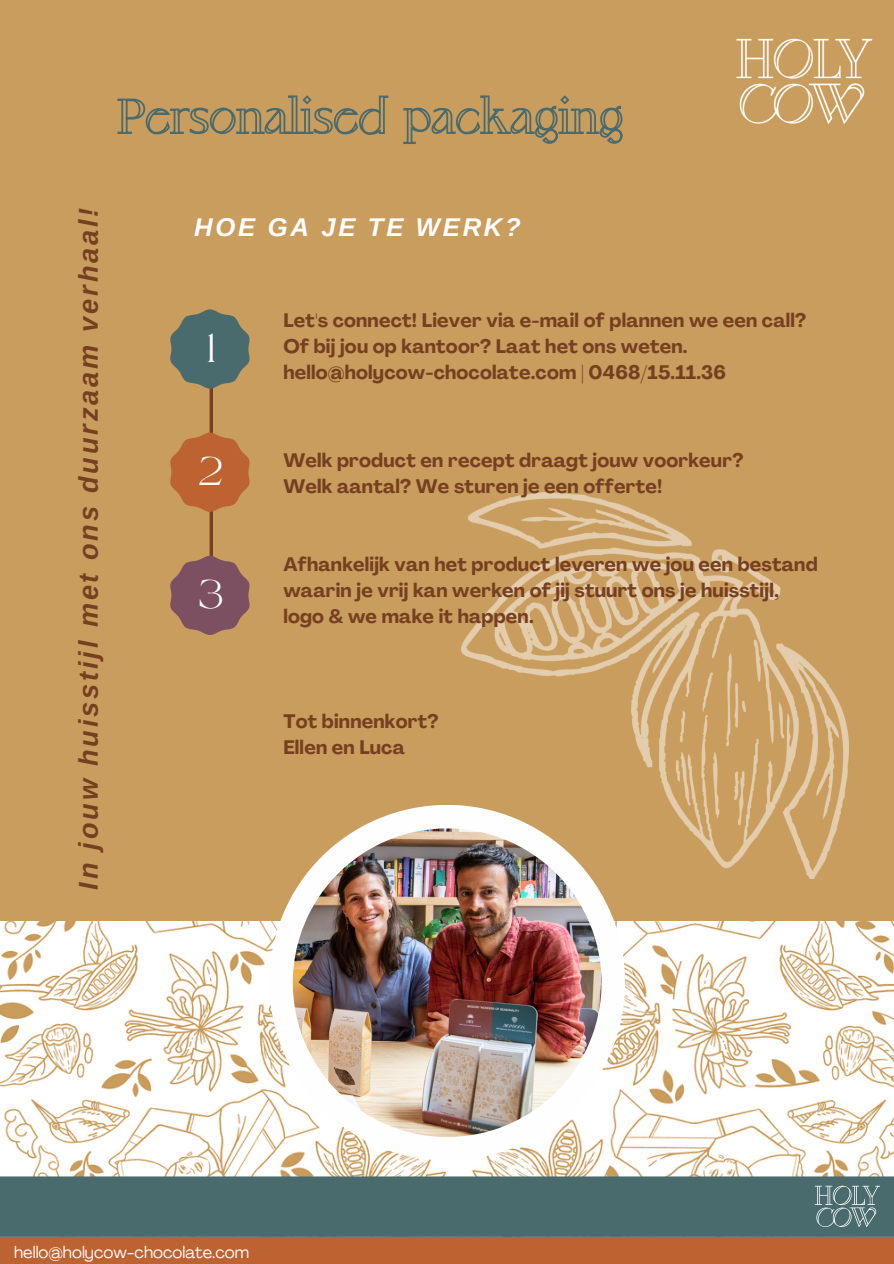
<style>
.page{position:relative;width:894px;height:1264px;background:#fff}
.page>*{position:absolute;margin:0;border:0;box-sizing:border-box;transform-origin:0 0}
.t1{font:27.75px "TANAEGEAN";color:#fff}
.t2{font:27.75px "TANAEGEAN";color:#fefefe}
.t3{font:italic 700 27.15px "Arimo";letter-spacing:.105em;color:#763f21}
.t4{font:italic 700 25.65px "Arimo";letter-spacing:.105em;color:#fefefe}
.t5{font:700 19.2px/26px "Agrandir";letter-spacing:.01em;color:#763f21}
.t6{font:16.5px "Agrandir";color:#fff}
</style>
<div class="page">
<div style="left:0;top:0;width:893px;height:1263px;background:#c99d5d"></div>
<img style="left:736px;top:38px;width:137px;height:87px">
<svg style="left:209px;top:388px;width:4px;height:167px"></svg>
<svg style="left:170px;top:309px;width:80px;height:79px"></svg>
<svg style="left:170px;top:432px;width:80px;height:80px"></svg>
<svg style="left:170px;top:555px;width:80px;height:80px"></svg>
<img style="left:0;top:921px;width:893px;height:255px">
<div style="left:0;top:1236px;width:893px;height:27px;background:#bd6231"></div>
<div style="left:0;top:1176px;width:893px;height:60px;background:#496b6e"></div>
<svg style="left:269px;top:805px;width:356px;height:355px;fill:#fefefe"></svg>
<img style="left:293px;top:828px;width:308px;height:308px">
<img style="left:461px;top:493px;width:386px;height:385px">
<svg style="left:117px;top:95px;width:506px;height:49px"></svg>
<img style="left:803px;top:1166px;width:87px;height:71px">
<p class="t3" style="left:73px;top:889px;width:683px;rotate:-90deg">In jouw huisstijl met ons duurzaam verhaal!</p>
<p class="t4" style="left:194px;top:213px;width:328px">HOE GA JE TE WERK?</p>
<p class="t2" style="left:207px;top:332px;width:11px">1</p>
<p class="t1" style="left:199px;top:455px;width:25px">2</p>
<p class="t1" style="left:199px;top:578px;width:27px">3</p>
<p class="t5" style="left:283px;top:309px;width:524px">Let's connect! Liever via e-mail of plannen we een call?<br>Of bij jou op kantoor? Laat het ons weten.</p>
<p class="t5" style="left:283px;top:361px;width:444px">hello@holycow-chocolate.com | 0468/15.11.36</p>
<p class="t5" style="left:283px;top:449px;width:461px">Welk product en recept draagt jouw voorkeur?</p>
<p class="t5" style="left:283px;top:475px;width:380px">Welk aantal? We sturen je een offerte!</p>
<p class="t5" style="left:283px;top:553px;width:535px">Afhankelijk van het product leveren we jou een bestand waarin je vrij kan werken of jij stuurt ons je huisstijl, logo &amp; we make it happen.</p>
<p class="t5" style="left:283px;top:710px;width:156px">Tot binnenkort?</p>
<p class="t5" style="left:283px;top:736px;width:123px">Ellen en Luca</p>
<p class="t6" style="left:14px;top:1245px;width:236px">hello@holycow-chocolate.com</p>
</div>
